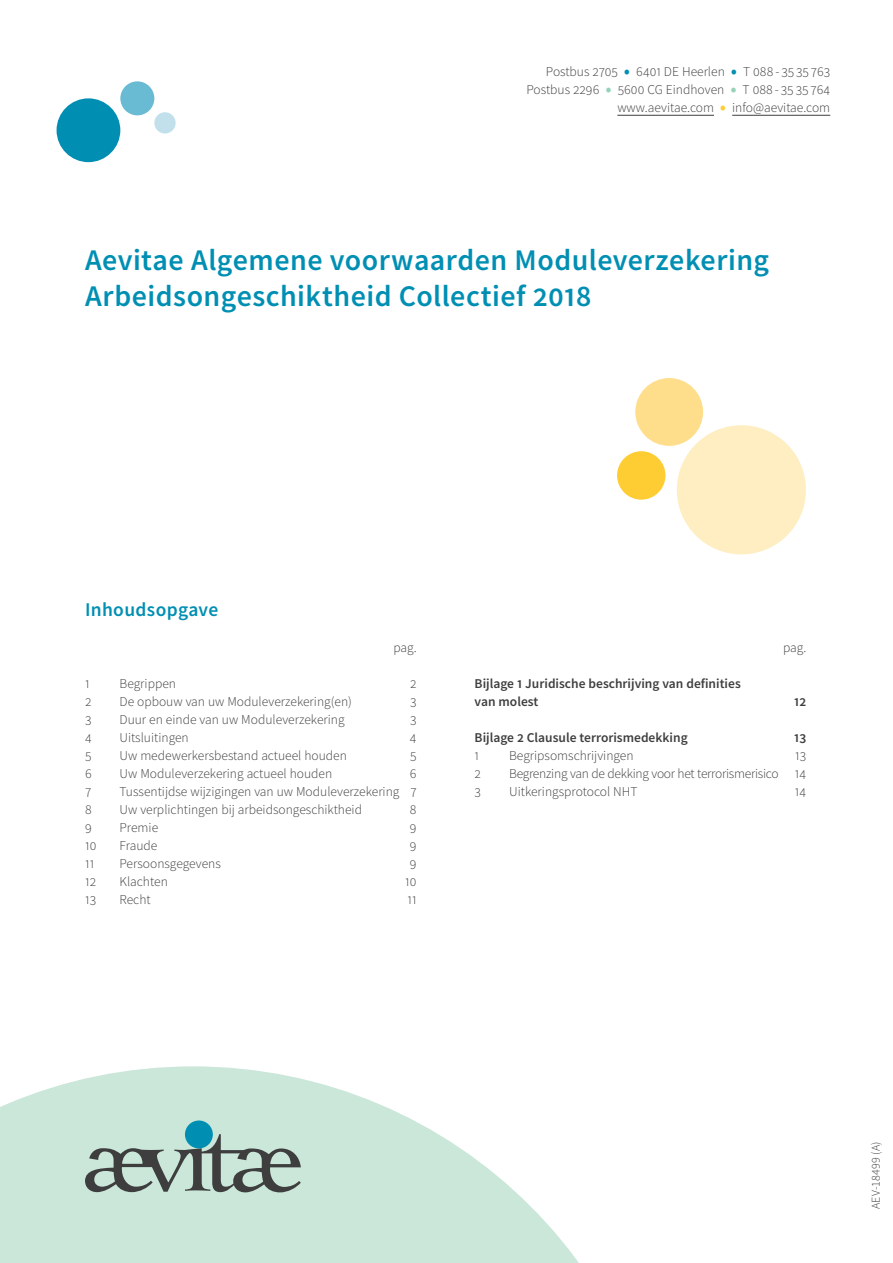
<style>
.page{position:relative;width:893px;height:1263px;background:#fff}
.page>*{position:absolute;margin:0;border:0;box-sizing:border-box;transform-origin:0 0}
.t1{font:600 30px/36px "Source Sans Pro";letter-spacing:.015em;color:#008fb3}
.t2{font:600 19.5px "Source Sans Pro";letter-spacing:.015em;color:#008fb3}
.t3{font:300 13.5px/18px "Source Sans Pro";color:#3e3e3f;text-align:right}
.t4{font:600 13.5px/18px "Source Sans Pro";color:#3e3e3f}
.t5{font:300 13.5px "Source Sans Pro";letter-spacing:-.02em;color:#3e3e3f}
.t6{font:300 12px "Source Sans Pro";color:#3e3e3f}
.s1{font-size:22.5px;color:#008fb3}
.s2{font-size:22.5px;color:#96d2b9}
.s3{font-size:22.5px;color:#fecd33}
</style>
<div class="page">
<div style="left:57px;top:98px;width:63px;height:64px;background:#008fb3;border-radius:50%"></div>
<svg style="left:0;top:1066px;width:579px;height:197px;fill:#cae7d9"></svg>
<div style="left:120px;top:81px;width:34px;height:34px;background:#69bbd4;border-radius:50%"></div>
<div style="left:617px;top:451px;width:48px;height:49px;background:#fecd33;border-radius:50%"></div>
<div style="left:635px;top:378px;width:68px;height:68px;background:#ffde8b;border-radius:50%"></div>
<div style="left:677px;top:425px;width:129px;height:129px;background:#feeec2;border-radius:50%"></div>
<div style="left:154px;top:112px;width:22px;height:22px;background:#c1e0ec;border-radius:50%"></div>
<hr style="left:617px;top:115px;width:97px;height:1px;background:#3e3e3f">
<hr style="left:732px;top:115px;width:98px;height:1px;background:#3e3e3f">
<div style="left:185px;top:1120px;width:28px;height:28px;background:#008fb3;border-radius:50%"></div>
<svg style="left:85px;top:1134px;width:216px;height:58px;background:#98afa7"></svg>
<p class="t3" style="left:527px;top:63px;width:305px">Postbus 2705 <span class="s1">•</span> 6401 DE Heerlen <span class="s1">•</span> T 088 - 35 35 763<br>Postbus 2296 <span class="s2">•</span> 5600 CG Eindhoven <span class="s2">•</span> T 088 - 35 35 764 www.aevitae.com <span class="s3">•</span> info@aevitae.com</p>
<h1 class="t1" style="left:85px;top:241px;width:686px">Aevitae Algemene voorwaarden Moduleverzekering<br>Arbeidsongeschiktheid Collectief 2018</h1>
<h2 class="t2" style="left:85px;top:597px;width:135px">Inhoudsopgave</h2>
<p class="t3" style="left:393px;top:639px;width:25px">pag.</p>
<p class="t3" style="left:85px;top:675px;width:6px">1</p>
<p class="t3" style="left:120px;top:675px;width:58px">Begrippen</p>
<p class="t3" style="left:410px;top:675px;width:8px">2</p>
<p class="t3" style="left:85px;top:693px;width:8px">2</p>
<p class="t3" style="left:120px;top:693px;width:234px">De opbouw van uw Moduleverzekering(en)</p>
<p class="t3" style="left:410px;top:693px;width:8px">3</p>
<p class="t3" style="left:85px;top:711px;width:8px">3</p>
<p class="t3" style="left:120px;top:711px;width:227px">Duur en einde van uw Moduleverzekering</p>
<p class="t3" style="left:410px;top:711px;width:8px">3</p>
<p class="t3" style="left:85px;top:729px;width:8px">4</p>
<p class="t3" style="left:120px;top:729px;width:71px">Uitsluitingen</p>
<p class="t3" style="left:410px;top:729px;width:8px">4</p>
<p class="t3" style="left:85px;top:747px;width:8px">5</p>
<p class="t3" style="left:120px;top:747px;width:229px">Uw medewerkersbestand actueel houden</p>
<p class="t3" style="left:410px;top:747px;width:8px">5</p>
<p class="t3" style="left:85px;top:765px;width:8px">6</p>
<p class="t3" style="left:120px;top:765px;width:214px">Uw Moduleverzekering actueel houden</p>
<p class="t3" style="left:410px;top:765px;width:8px">6</p>
<p class="t3" style="left:85px;top:783px;width:8px">7</p>
<p class="t3" style="left:120px;top:783px;width:299px">Tussentijdse wijzigingen van uw Moduleverzekering 7</p>
<p class="t3" style="left:85px;top:801px;width:8px">8</p>
<p class="t3" style="left:120px;top:801px;width:244px">Uw verplichtingen bij arbeidsongeschiktheid</p>
<p class="t3" style="left:410px;top:801px;width:8px">8</p>
<p class="t3" style="left:85px;top:819px;width:8px">9</p>
<p class="t3" style="left:120px;top:819px;width:40px">Premie</p>
<p class="t3" style="left:410px;top:819px;width:8px">9</p>
<p class="t3" style="left:85px;top:837px;width:13px">10</p>
<p class="t3" style="left:120px;top:837px;width:39px">Fraude</p>
<p class="t3" style="left:410px;top:837px;width:8px">9</p>
<p class="t3" style="left:85px;top:855px;width:11px">11</p>
<p class="t3" style="left:120px;top:855px;width:103px">Persoonsgegevens</p>
<p class="t3" style="left:410px;top:855px;width:8px">9</p>
<p class="t3" style="left:85px;top:873px;width:13px">12</p>
<p class="t3" style="left:120px;top:873px;width:50px">Klachten</p>
<p class="t3" style="left:405px;top:873px;width:13px">10</p>
<p class="t3" style="left:85px;top:891px;width:13px">13</p>
<p class="t3" style="left:120px;top:891px;width:33px">Recht</p>
<p class="t3" style="left:407px;top:891px;width:11px">11</p>
<p class="t4" style="left:475px;top:675px;width:268px">Bijlage 1 Juridische beschrijving van definities van molest</p>
<p class="t3" style="left:783px;top:639px;width:25px">pag.</p>
<p class="t4" style="left:794px;top:693px;width:14px">12</p>
<p class="t4" style="left:475px;top:729px;width:215px">Bijlage 2 Clausule terrorismedekking</p>
<p class="t4" style="left:794px;top:729px;width:14px">13</p>
<p class="t3" style="left:475px;top:747px;width:6px">1</p>
<p class="t3" style="left:509px;top:747px;width:126px">Begripsomschrijvingen</p>
<p class="t3" style="left:795px;top:747px;width:13px">13</p>
<p class="t3" style="left:475px;top:765px;width:8px">2</p>
<p class="t5" style="left:509px;top:765px;width:299px">Begrenzing van de dekking voor het terrorismerisico 14</p>
<p class="t3" style="left:475px;top:783px;width:8px">3</p>
<p class="t3" style="left:509px;top:783px;width:130px">Uitkeringsprotocol NHT</p>
<p class="t3" style="left:795px;top:783px;width:13px">14</p>
<p class="t6" style="left:868px;top:1209px;width:69px;rotate:-90deg">AEV-18499 (A)</p>
</div>
